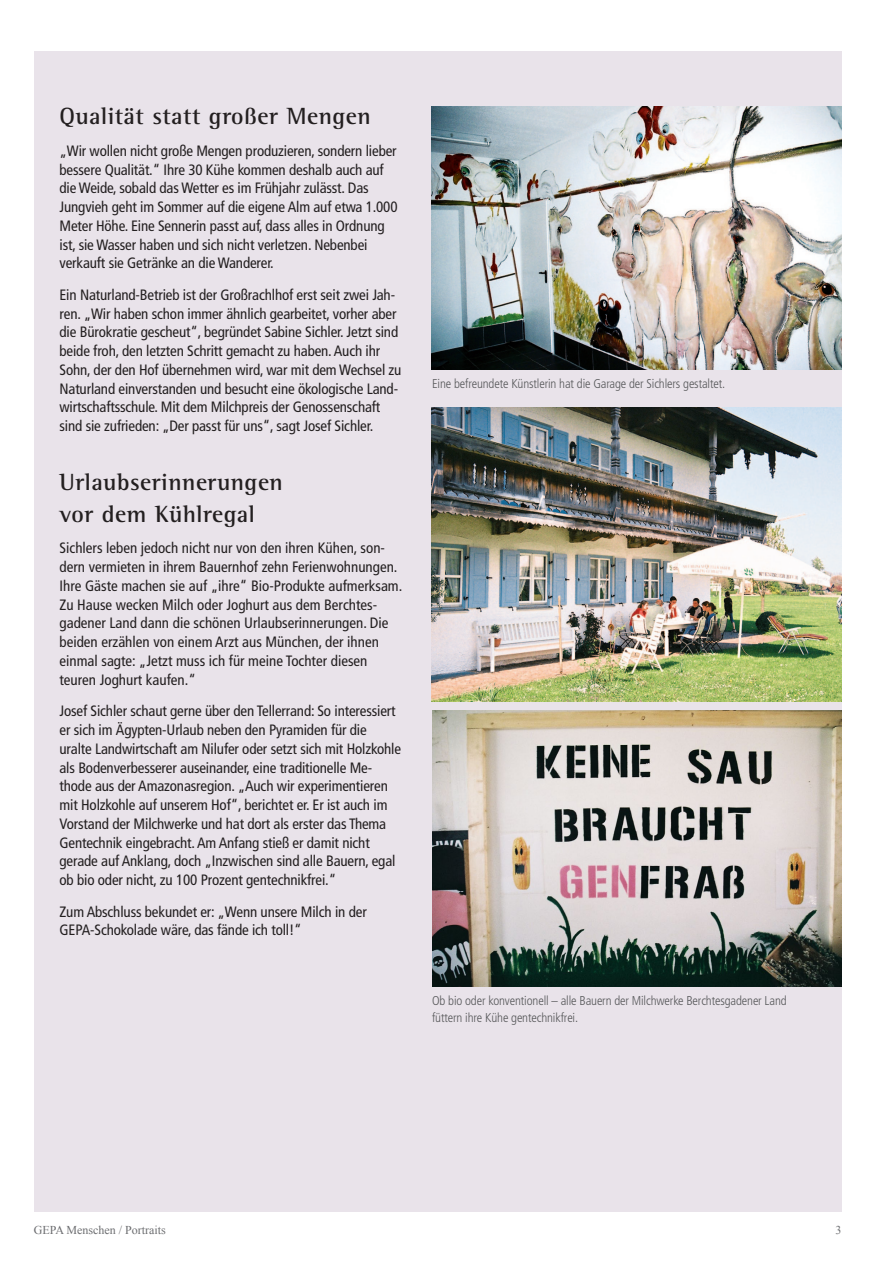
<style>
.page{position:relative;width:893px;height:1263px;background:#fff}
.page>*{position:absolute;margin:0;border:0;box-sizing:border-box;transform-origin:0 0}
.im_Kasten{font:700 24px "Rotis Semi Serif";letter-spacing:.02em;color:#231f20}
.im_Kasten-2{font:condensed 15px/18.8px "Frutiger LT";letter-spacing:-.01em;color:#231f20}
.im_Kasten-3{font:300 condensed 12.75px "Frutiger LT";letter-spacing:-.01em;color:#57585a}
.Bildunterschrift{font:12px "Times New Roman";color:#6c6d70}
</style>
<div class="page">
<div style="left:34px;top:51px;width:808px;height:1161px;background:#e9e3ea"></div>
<img style="left:432px;top:407px;width:410px;height:295px">
<img style="left:433px;top:711px;width:409px;height:275px">
<img style="left:432px;top:106px;width:409px;height:264px">
<p class="im_Kasten" style="left:60px;top:102px;width:313px">Qualität statt großer Mengen</p>
<p class="im_Kasten-2" style="left:60px;top:141px;width:340px">„Wir wollen nicht große Mengen produzieren, sondern lieber bessere Qualität.“ Ihre 30 Kühe kommen deshalb auch auf die Weide, sobald das Wetter es im Frühjahr zulässt. Das Jungvieh geht im Sommer auf die eigene Alm auf etwa 1.000<br>Meter Höhe. Eine Sennerin passt auf, dass alles in Ordnung ist, sie Wasser haben und sich nicht verletzen. Nebenbei verkauft sie Getränke an die Wanderer.</p>
<p class="im_Kasten-2" style="left:60px;top:285px;width:343px">Ein Naturland-Betrieb ist der Großrachlhof erst seit zwei Jah&shy;ren. „Wir haben schon immer ähnlich gearbeitet, vorher aber die Bürokratie gescheut“, begründet Sabine Sichler. Jetzt sind beide froh, den letzten Schritt gemacht zu haben. Auch ihr Sohn, der den Hof übernehmen wird, war mit dem Wechsel zu Naturland einverstanden und besucht eine ökologische Land&shy;wirtschaftsschule. Mit dem Milchpreis der Genossenschaft sind sie zufrieden: „Der passt für uns“, sagt Josef Sichler.</p>
<p class="im_Kasten" style="left:60px;top:468px;width:225px">Urlaubserinnerungen</p>
<p class="im_Kasten" style="left:60px;top:499px;width:197px">vor dem Kühlregal</p>
<p class="im_Kasten-2" style="left:60px;top:539px;width:344px">Sichlers leben jedoch nicht nur von den ihren Kühen, son&shy;dern vermieten in ihrem Bauernhof zehn Ferienwohnungen.<br>Ihre Gäste machen sie auf „ihre“ Bio-Produkte aufmerksam.<br>Zu Hause wecken Milch oder Joghurt aus dem Berchtes&shy;gadener Land dann die schönen Urlaubserinnerungen. Die beiden erzählen von einem Arzt aus München, der ihnen einmal sagte: „Jetzt muss ich für meine Tochter diesen teuren Joghurt kaufen.“</p>
<p class="im_Kasten-2" style="left:60px;top:702px;width:343px">Josef Sichler schaut gerne über den Tellerrand: So interessiert er sich im Ägypten-Urlaub neben den Pyramiden für die uralte Landwirtschaft am Nilufer oder setzt sich mit Holzkohle als Bodenverbesserer auseinander, eine traditionelle Me&shy;thode aus der Amazonasregion. „Auch wir experimentieren mit Holzkohle auf unserem Hof“, berichtet er. Er ist auch im Vorstand der Milchwerke und hat dort als erster das Thema Gentechnik eingebracht. Am Anfang stieß er damit nicht gerade auf Anklang, doch „Inzwischen sind alle Bauern, egal ob bio oder nicht, zu 100 Prozent gentechnikfrei.“</p>
<p class="im_Kasten-2" style="left:60px;top:902px;width:309px">Zum Abschluss bekundet er: „Wenn unsere Milch in der<br>GEPA-Schokolade wäre, das fände ich toll!“</p>
<p class="im_Kasten-3" style="left:432px;top:376px;width:295px">Eine befreundete Künstlerin hat die Garage der Sichlers gestaltet.</p>
<p class="im_Kasten-3" style="left:432px;top:993px;width:356px">Ob bio oder konventionell – alle Bauern der Milchwerke Berchtesgadener Land</p>
<p class="im_Kasten-3" style="left:432px;top:1010px;width:148px">füttern ihre Kühe gentechnikfrei.</p>
<p class="Bildunterschrift" style="left:34px;top:1221px;width:133px">GEPA Menschen / Portraits</p>
<p class="Bildunterschrift" style="left:835px;top:1221px;width:7px">3</p>
</div>
